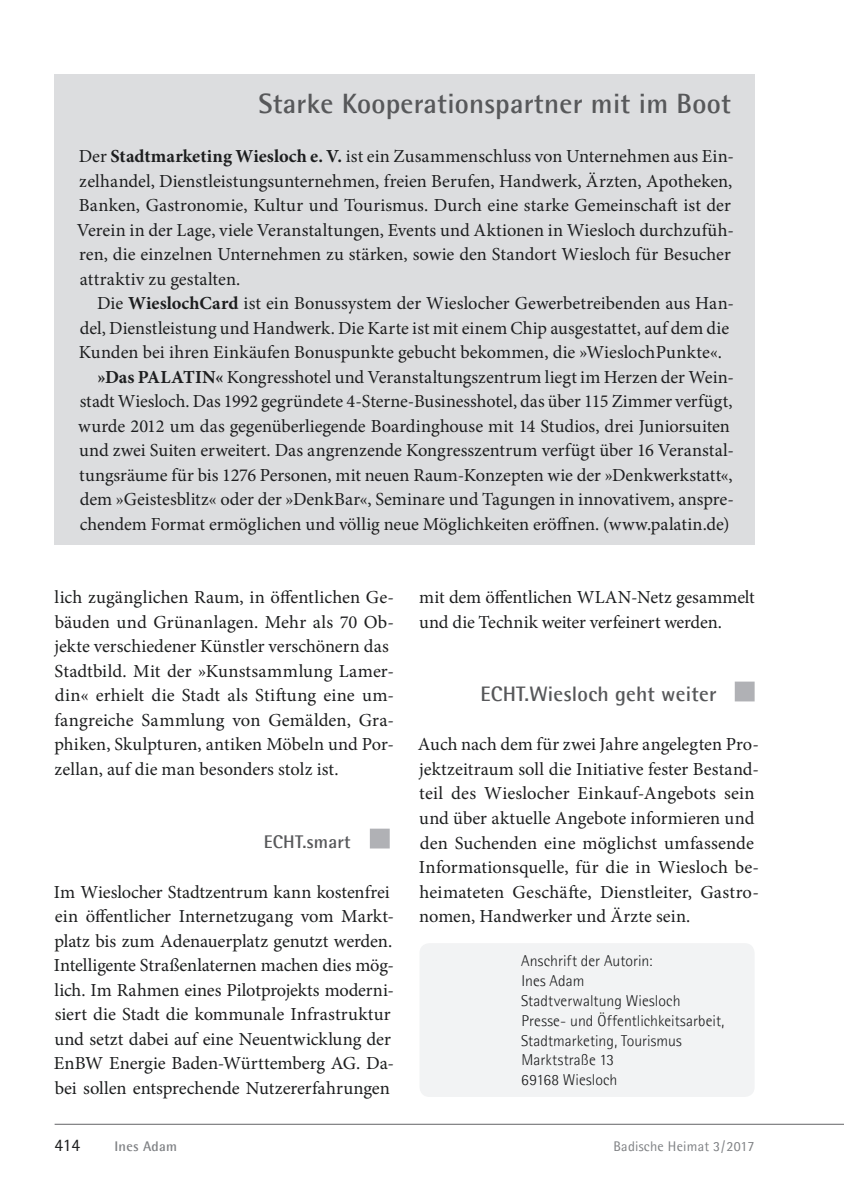
<style>
.page{position:relative;width:844px;height:1191px;background:#fff}
.page>*{position:absolute;margin:0;border:0;box-sizing:border-box;transform-origin:0 0}
.t1{font:700 28px "Agfa Rotis Semisans";letter-spacing:.01em;color:#57585a}
.t2{font:700 21px "Agfa Rotis Semisans";letter-spacing:.01em;color:#57585a}
.t3{font:18.38px/24.5px "Minion Pro";color:#1d1e1f}
.t4{font:700 18.38px "Agfa Rotis Semisans";letter-spacing:.01em;color:#57585a}
.t5{font:17.5px "Agfa Rotis Semisans";color:#1d1e1f}
.t6{font:300 15.75px/19.8px "Agfa Rotis Semisans";letter-spacing:.005em;color:#1d1e1f}
.t7{font:14px "Agfa Rotis Semisans";letter-spacing:.015em;color:#808285}
.t8{font:700 14px "Agfa Rotis Semisans";letter-spacing:.015em;color:#808285}
.s1{font-weight:700}
</style>
<div class="page">
<hr style="left:55px;top:1124px;width:788px;height:1px;background:#636366">
<div style="left:370px;top:828px;width:19px;height:20px;background:#b0b1b5"></div>
<div style="left:734px;top:681px;width:20px;height:20px;background:#b0b1b5"></div>
<div style="left:419px;top:943px;width:335px;height:154px;background:#f2f3f4;border-radius:10px"></div>
<div style="left:55px;top:74px;width:699px;height:470px;background:#dcdddf"></div>
<p class="t1" style="left:258px;top:87px;width:474px">Starke Kooperationspartner mit im Boot</p>
<p class="t3" style="left:79px;top:146px;width:656px">Der <span class="s1">Stadtmarketing Wiesloch e. V.</span> ist ein Zusammenschluss von Unternehmen aus Ein-</p>
<p class="t3" style="left:79px;top:170px;width:654px">zelhandel, Dienstleistungsunternehmen, freien Berufen, Handwerk, Ärzten, Apotheken,</p>
<p class="t3" style="left:79px;top:195px;width:653px">Banken, Gastronomie, Kultur und Tourismus. Durch eine starke Gemeinschaft ist der</p>
<p class="t3" style="left:77px;top:219px;width:658px">Verein in der Lage, viele Veranstaltungen, Events und Aktionen in Wiesloch durchzufüh-</p>
<p class="t3" style="left:79px;top:244px;width:653px">ren, die einzelnen Unternehmen zu stärken, sowie den Standort Wiesloch für Besucher</p>
<p class="t3" style="left:80px;top:268px;width:162px">attraktiv zu gestalten.</p>
<p class="t3" style="left:97px;top:292px;width:638px">Die <span class="s1">WieslochCard</span> ist ein Bonussystem der Wieslocher Gewerbetreibenden aus Han-</p>
<p class="t3" style="left:80px;top:317px;width:650px">del, Dienstleistung und Handwerk. Die Karte ist mit einem Chip ausgestattet, auf dem die</p>
<p class="t3" style="left:79px;top:342px;width:644px">Kunden bei ihren Einkäufen Bonuspunkte gebucht bekommen, die »WieslochPunkte«.</p>
<p class="t3" style="left:97px;top:366px;width:638px"><span class="s1">»Das PALATIN«</span> Kongresshotel und Veranstaltungszentrum liegt im Herzen der Wein-</p>
<p class="t3" style="left:80px;top:391px;width:654px">stadt Wiesloch. Das 1992 gegründete 4-Sterne-Businesshotel, das über 115 Zimmer verfügt,</p>
<p class="t3" style="left:78px;top:415px;width:653px">wurde 2012 um das gegenüberliegende Boardinghouse mit 14 Studios, drei Juniorsuiten</p>
<p class="t3" style="left:79px;top:440px;width:656px">und zwei Suiten erweitert. Das angrenzende Kongresszentrum verfügt über 16 Veranstal-</p>
<p class="t3" style="left:79px;top:464px;width:654px">tungsräume für bis 1276 Personen, mit neuen Raum-Konzepten wie der »Denkwerkstatt«,</p>
<p class="t3" style="left:80px;top:488px;width:655px">dem »Geistesblitz« oder der »DenkBar«, Seminare und Tagungen in innovativem, anspre-</p>
<p class="t3" style="left:80px;top:513px;width:651px">chendem Format ermöglichen und völlig neue Möglichkeiten eröffnen. (www.palatin.de)</p>
<p class="t3" style="left:54px;top:587px;width:341px">lich zugänglichen Raum, in öffentlichen Ge&shy;bäuden und Grünanlagen. Mehr als 70 Ob&shy;jekte verschiedener Künstler verschönern das Stadtbild. Mit der »Kunstsammlung Lamer&shy;din« erhielt die Stadt als Stiftung eine um&shy;fangreiche Sammlung von Gemälden, Gra&shy;phiken, Skulpturen, antiken Möbeln und Por&shy;zellan, auf die man besonders stolz ist.</p>
<p class="t4" style="left:264px;top:831px;width:88px">ECHT.smart</p>
<p class="t3" style="left:54px;top:881px;width:341px">Im Wieslocher Stadtzentrum kann kostenfrei ein öffentlicher Internetzugang vom Markt&shy;platz bis zum Adenauerplatz genutzt werden.<br>Intelligente Straßenlaternen machen dies mög&shy;lich. Im Rahmen eines Pilotprojekts moderni&shy;siert die Stadt die kommunale Infrastruktur und setzt dabei auf eine Neuentwicklung der EnBW Energie Baden-Württemberg AG. Da&shy;bei sollen entsprechende Nutzererfahrungen</p>
<p class="t3" style="left:419px;top:587px;width:337px">mit dem öffentlichen WLAN-Netz gesammelt und die Technik weiter verfeinert werden.</p>
<p class="t2" style="left:480px;top:681px;width:237px">ECHT.Wiesloch geht weiter</p>
<p class="t3" style="left:418px;top:734px;width:342px">Auch nach dem für zwei Jahre angelegten Pro&shy;jektzeitraum soll die Initiative fester Bestand&shy;teil des Wieslocher Einkauf-Angebots sein und über aktuelle Angebote informieren und den Suchenden eine möglichst umfassende Informationsquelle, für die in Wiesloch be&shy;heimateten Geschäfte, Dienstleiter, Gastro&shy;nomen, Handwerker und Ärzte sein.</p>
<p class="t6" style="left:521px;top:951px;width:205px">Anschrift der Autorin:<br>Ines Adam<br>Stadtverwaltung Wiesloch<br>Presse- und Öffentlichkeitsarbeit,<br>Stadtmarketing, Tourismus<br>Marktstraße 13<br>69168 Wiesloch</p>
<p class="t5" style="left:55px;top:1134px;width:27px">414</p>
<p class="t8" style="left:114px;top:1137px;width:64px">Ines Adam</p>
<p class="t7" style="left:613px;top:1137px;width:142px">Badische Heimat 3 / 2017</p>
</div>
